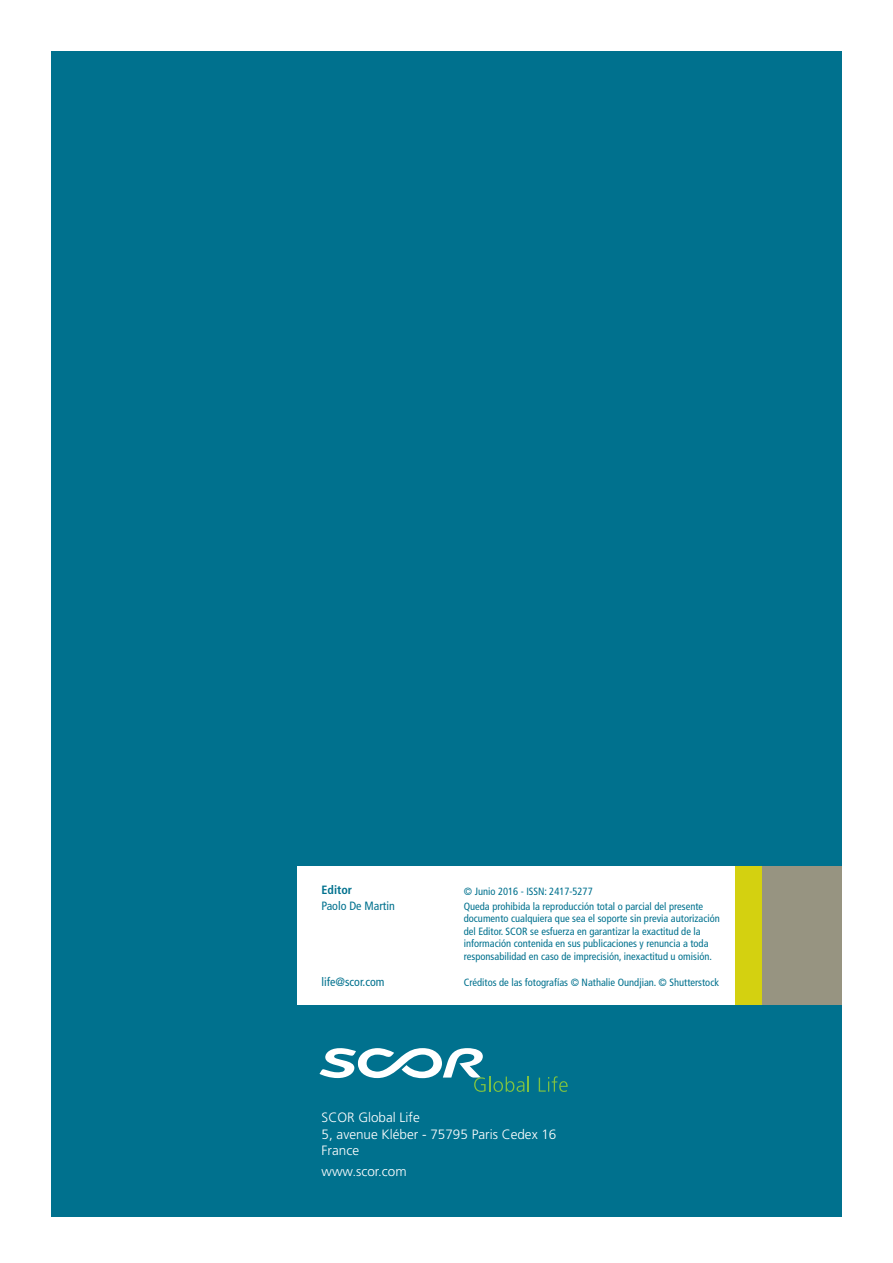
<style>
.page{position:relative;width:893px;height:1263px;background:#fff}
.page>*{position:absolute;margin:0;border:0;box-sizing:border-box;transform-origin:0 0}
.HORS_TEXTE{font:300 13.5px/16.5px "Frutiger";color:#fff}
.texte_courant{font:condensed 12px "Frutiger";color:#00718e}
.texte_courant-2{font:700 condensed 12px "Frutiger";color:#00718e}
.texte_courant-3{font:condensed 10.5px/12.6px "Frutiger";color:#00718e}
</style>
<div class="page">
<div style="left:51px;top:51px;width:791px;height:1165px;background:#00718e"></div>
<div style="left:762px;top:866px;width:80px;height:139px;background:#979481"></div>
<div style="left:298px;top:866px;width:464px;height:139px;background:#fff"></div>
<div style="left:736px;top:866px;width:26px;height:139px;background:#d4d110"></div>
<svg style="left:319px;top:1048px;width:210px;height:44px"></svg>
<svg style="left:539px;top:1076px;width:29px;height:16px"></svg>
<p class="texte_courant-2" style="left:322px;top:882px;width:32px">Editor</p>
<p class="texte_courant" style="left:322px;top:899px;width:75px">Paolo De Martin</p>
<p class="texte_courant" style="left:322px;top:975px;width:64px">life@scor.com</p>
<p class="texte_courant-3" style="left:464px;top:885px;width:130px">© Junio 2016 - ISSN: 2417-5277</p>
<p class="texte_courant-3" style="left:464px;top:900px;width:258px">Queda prohibida la reproducción total o parcial del presente documento cualquiera que sea el soporte sin previa autorización del Editor. SCOR se esfuerza en garantizar la exactitud de la información contenida en sus publicaciones y renuncia a toda responsabilidad en caso de imprecisión, inexactitud u omisión.</p>
<p class="texte_courant-3" style="left:464px;top:976px;width:257px">Créditos de las fotografías © Nathalie Oundjian. © Shutterstock</p>
<p class="HORS_TEXTE" style="left:322px;top:1109px;width:236px">SCOR Global Life<br>5, avenue Kléber - 75795 Paris Cedex 16<br>France</p>
<p class="HORS_TEXTE" style="left:322px;top:1163px;width:87px">www.scor.com</p>
</div>
